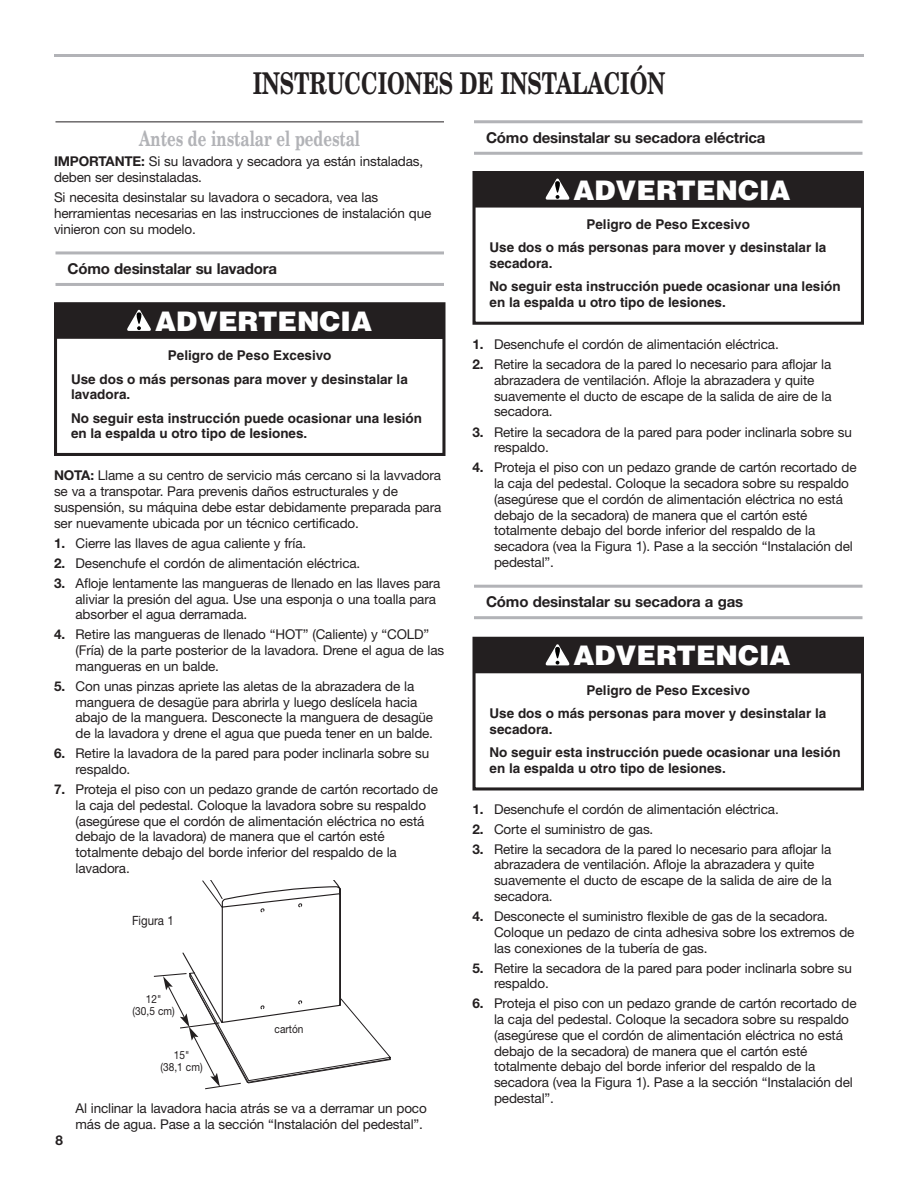
<style>
.page{position:relative;width:918px;height:1188px;background:#fff}
.page>*{position:absolute;margin:0;border:0;box-sizing:border-box;transform-origin:0 0}
.t1{font:700 30px "New Century Schlbk";color:#231f20;scale:.71 1}
.t2{font:900 27px "Helvetica";color:#fff}
.t3{font:700 21px "New Century Schlbk";color:#b2b3b7;scale:.71 1}
.t4{font:700 15px "Helvetica Neue";letter-spacing:-.01em;color:#231f20}
.t5{font:13.5px/15.8px "Helvetica Neue";letter-spacing:-.01em;color:#231f20}
.t6{font:700 13.5px/23.2px "Helvetica";color:#231f20}
.t7{font:700 13.5px "Helvetica Neue";color:#231f20}
.t8{font:12.75px "Helvetica Neue";color:#231f20;scale:.9 1}
.t9{font:11.25px/12px "Helvetica Neue";color:#231f20;text-align:center;scale:.9 1}
.s1{font-weight:700}
</style>
<div class="page">
<hr style="left:474px;top:616px;width:388px;height:3px;background:#b2b3b7">
<hr style="left:474px;top:585px;width:388px;height:3px;background:#b2b3b7">
<hr style="left:474px;top:152px;width:388px;height:3px;background:#b2b3b7">
<hr style="left:474px;top:120px;width:388px;height:3px;background:#b2b3b7">
<hr style="left:56px;top:283px;width:388px;height:3px;background:#b2b3b7">
<hr style="left:56px;top:251px;width:388px;height:3px;background:#b2b3b7">
<hr style="left:56px;top:122px;width:388px;height:1px;background:#231f20">
<svg style="left:153px;top:881px;width:238px;height:209px"></svg>
<hr style="left:54px;top:54px;width:810px;height:3px;background:#b2b3b7">
<div style="left:54px;top:302px;width:391px;height:154px;border:3px solid #231f20"></div>
<div style="left:56px;top:303px;width:388px;height:36px;background:#231f20"></div>
<svg style="left:127px;top:310px;width:24px;height:21px"></svg>
<div style="left:472px;top:171px;width:392px;height:154px;border:3px solid #231f20"></div>
<div style="left:474px;top:172px;width:388px;height:36px;background:#231f20"></div>
<svg style="left:545px;top:178px;width:25px;height:22px"></svg>
<div style="left:472px;top:637px;width:392px;height:154px;border:3px solid #231f20"></div>
<div style="left:474px;top:637px;width:388px;height:37px;background:#231f20"></div>
<svg style="left:545px;top:644px;width:25px;height:21px"></svg>
<h1 class="t1" style="left:253px;top:72px;width:582px">INSTRUCCIONES DE INSTALACIÓN</h1>
<h3 class="t3" style="left:139px;top:131px;width:313px">Antes de instalar el pedestal</h3>
<p class="t5" style="left:54px;top:155px;width:371px"><span class="s1">IMPORTANTE:</span> Si su lavadora y secadora ya están instaladas, deben ser desinstaladas.</p>
<p class="t5" style="left:54px;top:191px;width:379px">Si necesita desinstalar su lavadora o secadora, vea las herramientas necesarias en las instrucciones de instalación que vinieron con su modelo.</p>
<p class="t4" style="left:68px;top:263px;width:211px">Cómo desinstalar su lavadora</p>
<h2 class="t2" style="left:155px;top:311px;width:219px">ADVERTENCIA</h2>
<p class="t6" style="left:71px;top:345px;width:338px;text-indent:97px">Peligro de Peso Excesivo<br>Use dos o más personas para mover y desinstalar la</p>
<p class="t6" style="left:71px;top:384px;width:353px">lavadora.<br>No seguir esta instrucción puede ocasionar una lesión</p>
<p class="t6" style="left:71px;top:423px;width:238px">en la espalda u otro tipo de lesiones.</p>
<p class="t5" style="left:54px;top:469px;width:389px"><span class="s1">NOTA:</span> Llame a su centro de servicio más cercano si la lavvadora se va a transpotar. Para prevenis daños estructurales y de suspensión, su máquina debe estar debidamente preparada para ser nuevamente ubicada por un técnico certificado.</p>
<p class="t5" style="left:54px;top:536px;width:254px"><span class="s1">1.</span> Cierre las llaves de agua caliente y fría.</p>
<p class="t5" style="left:54px;top:556px;width:308px"><span class="s1">2.</span> Desenchufe el cordón de alimentación eléctrica.</p>
<p class="t5" style="left:76px;top:576px;width:366px;text-indent:-22px"><span class="s1">3.</span> Afloje lentamente las mangueras de llenado en las llaves para aliviar la presión del agua. Use una esponja o una toalla para absorber el agua derramada.</p>
<p class="t5" style="left:76px;top:628px;width:370px;text-indent:-22px"><span class="s1">4.</span> Retire las mangueras de llenado “HOT” (Caliente) y “COLD” (Fría) de la parte posterior de la lavadora. Drene el agua de las mangueras en un balde.</p>
<p class="t5" style="left:76px;top:680px;width:359px;text-indent:-22px"><span class="s1">5.</span> Con unas pinzas apriete las aletas de la abrazadera de la manguera de desagüe para abrirla y luego deslícela hacia abajo de la manguera. Desconecte la manguera de desagüe de la lavadora y drene el agua que pueda tener en un balde.</p>
<p class="t5" style="left:76px;top:747px;width:355px;text-indent:-22px"><span class="s1">6.</span> Retire la lavadora de la pared para poder inclinarla sobre su respaldo.</p>
<p class="t5" style="left:76px;top:783px;width:364px;text-indent:-22px"><span class="s1">7.</span> Proteja el piso con un pedazo grande de cartón recortado de la caja del pedestal. Coloque la lavadora sobre su respaldo (asegúrese que el cordón de alimentación eléctrica no está debajo de la lavadora) de manera que el cartón esté totalmente debajo del borde inferior del respaldo de la lavadora.</p>
<p class="t8" style="left:132px;top:916px;width:48px">Figura 1</p>
<p class="t9" style="left:133px;top:995px;width:48px">12"<br>(30,5 cm)</p>
<p class="t9" style="left:161px;top:1050px;width:48px">15"<br>(38,1 cm)</p>
<p class="t9" style="left:275px;top:1024px;width:34px">cartón</p>
<p class="t7" style="left:56px;top:1136px;width:9px">8</p>
<p class="t5" style="left:76px;top:1102px;width:353px">Al inclinar la lavadora hacia atrás se va a derramar un poco más de agua. Pase a la sección “Instalación del pedestal”.</p>
<p class="t4" style="left:486px;top:132px;width:281px">Cómo desinstalar su secadora eléctrica</p>
<h2 class="t2" style="left:574px;top:180px;width:219px">ADVERTENCIA</h2>
<p class="t6" style="left:490px;top:214px;width:338px;text-indent:97px">Peligro de Peso Excesivo<br>Use dos o más personas para mover y desinstalar la</p>
<p class="t6" style="left:490px;top:253px;width:353px">secadora.<br>No seguir esta instrucción puede ocasionar una lesión</p>
<p class="t6" style="left:490px;top:292px;width:238px">en la espalda u otro tipo de lesiones.</p>
<p class="t5" style="left:472px;top:338px;width:308px"><span class="s1">1.</span> Desenchufe el cordón de alimentación eléctrica.</p>
<p class="t5" style="left:494px;top:358px;width:339px;text-indent:-22px"><span class="s1">2.</span> Retire la secadora de la pared lo necesario para aflojar la abrazadera de ventilación. Afloje la abrazadera y quite suavemente el ducto de escape de la salida de aire de la secadora.</p>
<p class="t5" style="left:494px;top:425px;width:359px;text-indent:-22px"><span class="s1">3.</span> Retire la secadora de la pared para poder inclinarla sobre su respaldo.</p>
<p class="t5" style="left:494px;top:461px;width:364px;text-indent:-22px"><span class="s1">4.</span> Proteja el piso con un pedazo grande de cartón recortado de la caja del pedestal. Coloque la secadora sobre su respaldo (asegúrese que el cordón de alimentación eléctrica no está debajo de la secadora) de manera que el cartón esté totalmente debajo del borde inferior del respaldo de la secadora (vea la Figura 1). Pase a la sección “Instalación del pedestal”.</p>
<p class="t4" style="left:486px;top:596px;width:259px">Cómo desinstalar su secadora a gas</p>
<h2 class="t2" style="left:574px;top:646px;width:219px">ADVERTENCIA</h2>
<p class="t6" style="left:490px;top:680px;width:338px;text-indent:97px">Peligro de Peso Excesivo<br>Use dos o más personas para mover y desinstalar la</p>
<p class="t6" style="left:490px;top:719px;width:353px">secadora.<br>No seguir esta instrucción puede ocasionar una lesión</p>
<p class="t6" style="left:490px;top:758px;width:238px">en la espalda u otro tipo de lesiones.</p>
<p class="t5" style="left:472px;top:802px;width:308px"><span class="s1">1.</span> Desenchufe el cordón de alimentación eléctrica.</p>
<p class="t5" style="left:472px;top:822px;width:182px"><span class="s1">2.</span> Corte el suministro de gas.</p>
<p class="t5" style="left:494px;top:842px;width:339px;text-indent:-22px"><span class="s1">3.</span> Retire la secadora de la pared lo necesario para aflojar la abrazadera de ventilación. Afloje la abrazadera y quite suavemente el ducto de escape de la salida de aire de la secadora.</p>
<p class="t5" style="left:494px;top:910px;width:362px;text-indent:-22px"><span class="s1">4.</span> Desconecte el suministro flexible de gas de la secadora.<br>Coloque un pedazo de cinta adhesiva sobre los extremos de las conexiones de la tubería de gas.</p>
<p class="t5" style="left:494px;top:961px;width:359px;text-indent:-22px"><span class="s1">5.</span> Retire la secadora de la pared para poder inclinarla sobre su respaldo.</p>
<p class="t5" style="left:494px;top:997px;width:364px;text-indent:-22px"><span class="s1">6.</span> Proteja el piso con un pedazo grande de cartón recortado de la caja del pedestal. Coloque la secadora sobre su respaldo (asegúrese que el cordón de alimentación eléctrica no está debajo de la secadora) de manera que el cartón esté totalmente debajo del borde inferior del respaldo de la secadora (vea la Figura 1). Pase a la sección “Instalación del pedestal”.</p>
</div>
